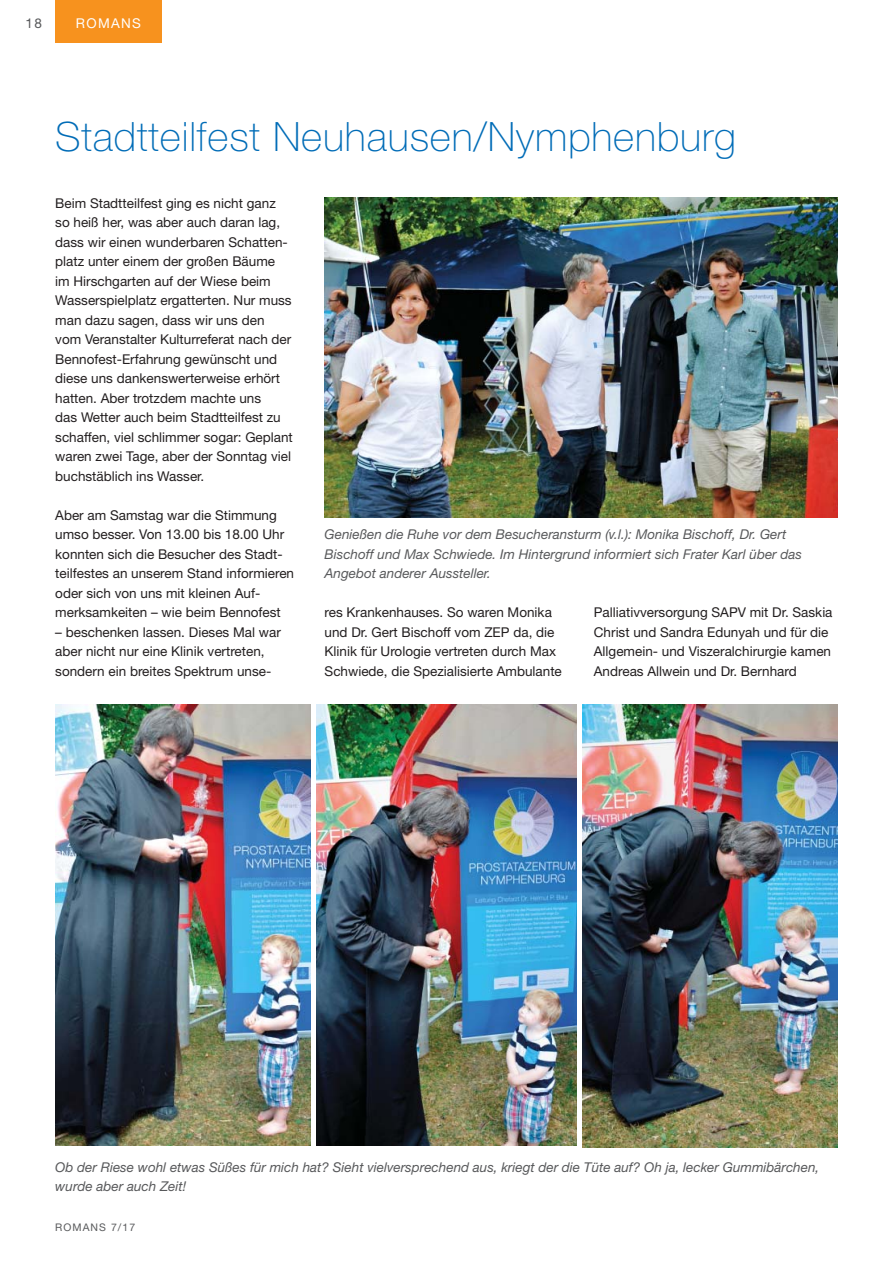
<style>
.page{position:relative;width:893px;height:1263px;background:#fff}
.page>*{position:absolute;margin:0;border:0;box-sizing:border-box;transform-origin:0 0}
.t1{font:100 40.5px "Helvetica Neue";letter-spacing:.02em;color:#006cb7}
.t2{font:13.5px/19.5px "Helvetica Neue";color:#231f20}
.t3{font:italic 13.5px/19.5px "Helvetica Neue";color:#58595b}
.t4{font:13.5px "Helvetica Neue";letter-spacing:.1em;color:#fff}
.t5{font:13.5px "Helvetica Neue";color:#58595b}
.t6{font:10.5px "Helvetica Neue";letter-spacing:.1em;color:#58595b}
</style>
<div class="page">
<img style="left:325px;top:197px;width:513px;height:320px">
<img style="left:55px;top:704px;width:255px;height:441px">
<img style="left:317px;top:704px;width:259px;height:442px">
<img style="left:583px;top:704px;width:255px;height:444px">
<div style="left:55px;top:0;width:107px;height:43px;background:#f7921e"></div>
<p class="t5" style="left:26px;top:18px;width:18px">18</p>
<p class="t4" style="left:76px;top:18px;width:67px">ROMANS</p>
<h1 class="t1" style="left:55px;top:122px;width:682px">Stadtteilfest Neuhausen/Nymphenburg</h1>
<p class="t2" style="left:55px;top:194px;width:239px">Beim Stadtteilfest ging es nicht ganz so heiß her, was aber auch daran lag, dass wir einen wunderbaren Schatten&shy;platz unter einem der großen Bäume im Hirschgarten auf der Wiese beim Wasserspielplatz ergatterten. Nur muss man dazu sagen, dass wir uns den vom Veranstalter Kulturreferat nach der Bennofest-Erfahrung gewünscht und diese uns dankenswerterweise erhört hatten. Aber trotzdem machte uns<br>das Wetter auch beim Stadtteilfest zu schaffen, viel schlimmer sogar: Geplant waren zwei Tage, aber der Sonntag viel buchstäblich ins Wasser.</p>
<p class="t2" style="left:55px;top:506px;width:240px">Aber am Samstag war die Stimmung umso besser. Von 13.00 bis 18.00 Uhr konnten sich die Besucher des Stadt&shy;teilfestes an unserem Stand informieren oder sich von uns mit kleinen Auf&shy;merksamkeiten – wie beim Bennofest</p>
<p class="t2" style="left:55px;top:623px;width:227px">– beschenken lassen. Dieses Mal war aber nicht nur eine Klinik vertreten, sondern ein breites Spektrum unse-</p>
<p class="t3" style="left:325px;top:526px;width:479px">Genießen die Ruhe vor dem Besucheransturm (v.l.): Monika Bischoff, Dr. Gert<br>Bischoff und Max Schwiede. Im Hintergrund informiert sich Frater Karl über das<br>Angebot anderer Aussteller.</p>
<p class="t2" style="left:325px;top:604px;width:239px">res Krankenhauses. So waren Monika und Dr. Gert Bischoff vom ZEP da, die Klinik für Urologie vertreten durch Max Schwiede, die Spezialisierte Ambulante</p>
<p class="t2" style="left:594px;top:604px;width:240px">Palliativversorgung SAPV mit Dr. Saskia Christ und Sandra Edunyah und für die Allgemein- und Viszeralchirurgie kamen Andreas Allwein und Dr. Bernhard</p>
<p class="t3" style="left:55px;top:1158px;width:765px">Ob der Riese wohl etwas Süßes für mich hat? Sieht vielversprechend aus, kriegt der die Tüte auf? Oh ja, lecker Gummibärchen, wurde aber auch Zeit!</p>
<p class="t6" style="left:55px;top:1223px;width:81px">ROMANS 7/17</p>
</div>
